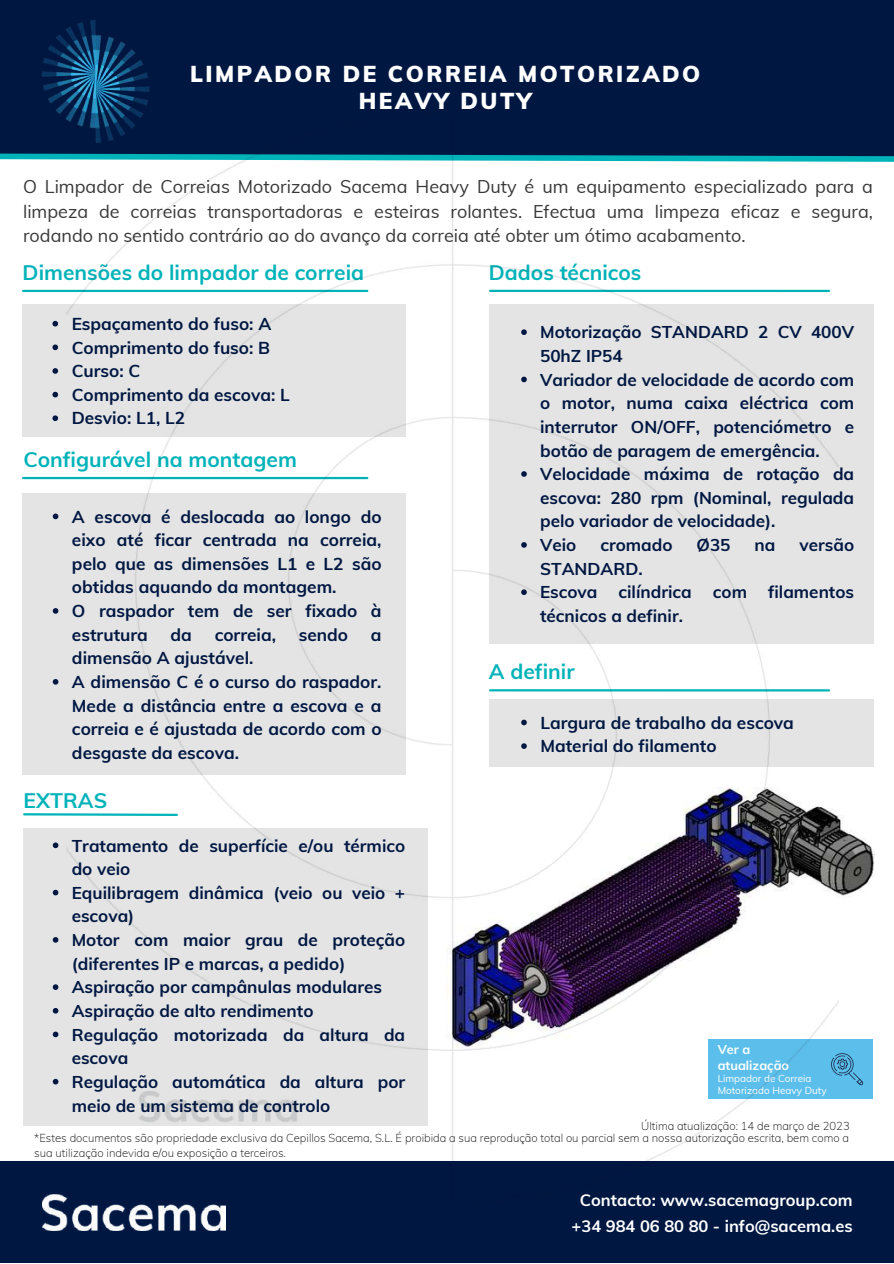
<style>
.page{position:relative;width:894px;height:1264px;background:#fff}
.page>*{position:absolute;margin:0;border:0;box-sizing:border-box;transform-origin:0 0}
.t1{font:900 22.5px/27px "Muli";letter-spacing:.11em;color:#fff;text-align:center}
.t2{font:700 21px "Muli";color:#00b3b9}
.t3{font:18px/24.8px "Muli";color:#383838;text-align:justify}
.t4{font:700 17.25px/23.7px "Muli";color:#001742}
.t5{font:700 17.1px/23.7px "Muli";color:#001742}
.t6{font:700 16.5px/25.8px "Muli";color:#fff;text-align:center}
.t7{font:700 12.75px/15.8px "Muli";color:#fff}
.t8{font:200 11.25px/15px "Muli";color:#000}
.t9{font:9.9px/11.6px "Muli";color:#fff}
</style>
<div class="page">
<div style="left:0;top:0;width:893px;height:159px;background:#001742"></div>
<img style="left:42px;top:20px;width:108px;height:100px">
<svg style="left:0;top:153px;width:893px;height:9px"></svg>
<hr style="left:23px;top:290px;width:344px;height:2px;background:#00b3b9">
<div style="left:0;top:1161px;width:893px;height:101px;background:#001742"></div>
<img style="left:42px;top:1194px;width:184px;height:36px">
<div style="left:22px;top:304px;width:383px;height:133px;background:#e4e4e4"></div>
<hr style="left:23px;top:477px;width:344px;height:2px;background:#00b3b9">
<img style="left:837px;top:815px;width:37px;height:233px">
<div style="left:22px;top:492px;width:383px;height:282px;background:#e4e4e4"></div>
<div style="left:708px;top:1038px;width:164px;height:60px;background:#5cbfeb"></div>
<svg style="left:837px;top:1053px;width:25px;height:32px"></svg>
<div style="left:489px;top:304px;width:383px;height:339px;background:#e4e4e4"></div>
<div style="left:489px;top:699px;width:383px;height:68px;background:#e4e4e4"></div>
<svg style="left:53px;top:513px;width:5px;height:6px"></svg>
<svg style="left:53px;top:608px;width:5px;height:5px"></svg>
<svg style="left:53px;top:679px;width:5px;height:5px"></svg>
<svg style="left:52px;top:321px;width:6px;height:5px"></svg>
<svg style="left:52px;top:344px;width:6px;height:6px"></svg>
<svg style="left:52px;top:368px;width:6px;height:6px"></svg>
<svg style="left:52px;top:392px;width:6px;height:5px"></svg>
<svg style="left:52px;top:415px;width:6px;height:6px"></svg>
<div style="left:23px;top:828px;width:404px;height:297px;background:#e4e4e4"></div>
<svg style="left:53px;top:842px;width:5px;height:6px"></svg>
<svg style="left:53px;top:889px;width:5px;height:6px"></svg>
<svg style="left:53px;top:937px;width:5px;height:5px"></svg>
<svg style="left:53px;top:984px;width:5px;height:5px"></svg>
<svg style="left:53px;top:1008px;width:5px;height:5px"></svg>
<svg style="left:53px;top:1031px;width:5px;height:6px"></svg>
<svg style="left:53px;top:1078px;width:5px;height:6px"></svg>
<svg style="left:23px;top:813px;width:44px;height:3px"></svg>
<img style="left:67px;top:113px;width:770px;height:1089px">
<h1 class="t1" style="left:190px;top:60px;width:511px">LIMPADOR DE CORREIA MOTORIZADO<br>HEAVY DUTY</h1>
<p class="t3" style="left:23px;top:174px;width:851px">O Limpador de Correias Motorizado Sacema Heavy Duty é um equipamento especializado para a limpeza de correias transportadoras e esteiras rolantes. Efectua uma limpeza eficaz e segura, rodando no sentido contrário ao do avanço da correia até obter um ótimo acabamento.</p>
<p class="t2" style="left:23px;top:258px;width:343px">Dimensões do limpador de correia</p>
<p class="t4" style="left:72px;top:311px;width:220px">Espaçamento do fuso: A<br>Comprimento do fuso: B<br>Curso: C<br>Comprimento da escova: L<br>Desvio: L1, L2</p>
<p class="t2" style="left:23px;top:445px;width:275px">Configurável na montagem</p>
<p class="t4" style="left:72px;top:504px;width:311px">A escova é deslocada ao longo do eixo até ficar centrada na correia, pelo que as dimensões L1 e L2 são obtidas aquando da montagem.<br>O raspador tem de ser fixado à estrutura</p>
<p class="t4" style="left:171px;top:622px;width:23px">da</p>
<p class="t4" style="left:215px;top:622px;width:63px">correia,</p>
<p class="t4" style="left:299px;top:622px;width:51px">sendo</p>
<p class="t4" style="left:371px;top:622px;width:12px">a</p>
<p class="t4" style="left:72px;top:646px;width:311px">dimensão A ajustável.<br>A dimensão C é o curso do raspador.<br>Mede a distância entre a escova e a correia e é ajustada de acordo com o desgaste da escova.</p>
<p class="t2" style="left:24px;top:786px;width:85px">EXTRAS</p>
<p class="t5" style="left:72px;top:833px;width:335px">Tratamento de superfície e/ou térmico do veio<br>Equilibragem dinâmica (veio ou veio + escova)<br>Motor com maior grau de proteção (diferentes IP e marcas, a pedido)<br>Aspiração por campânulas modulares<br>Aspiração de alto rendimento<br>Regulação motorizada da altura da escova<br>Regulação automática da altura por meio de um sistema de controlo</p>
<p class="t2" style="left:489px;top:258px;width:154px">Dados técnicos</p>
<p class="t5" style="left:540px;top:320px;width:315px">Motorização STANDARD 2 CV 400V<br>50hZ IP54<br>Variador de velocidade de acordo com o motor, numa caixa eléctrica com interrutor ON/OFF, potenciómetro e botão de paragem de emergência.<br>Velocidade máxima de rotação da escova: 280 rpm (Nominal, regulada pelo variador de velocidade).<br>Veio</p>
<p class="t5" style="left:600px;top:533px;width:74px">cromado</p>
<p class="t5" style="left:696px;top:533px;width:35px">Ø35</p>
<p class="t5" style="left:754px;top:533px;width:22px">na</p>
<p class="t5" style="left:799px;top:533px;width:56px">versão</p>
<p class="t5" style="left:540px;top:556px;width:315px">STANDARD.<br>Escova cilíndrica com filamentos técnicos a definir.</p>
<p class="t2" style="left:489px;top:658px;width:87px">A definir</p>
<p class="t4" style="left:540px;top:710px;width:255px">Largura de trabalho da escova<br>Material do filamento</p>
<p class="t7" style="left:717px;top:1041px;width:73px">Ver a atualização</p>
<p class="t9" style="left:717px;top:1072px;width:110px">Limpador de Correia<br>Motorizado Heavy Duty</p>
<p class="t8" style="left:641px;top:1117px;width:210px">Última atualização: 14 de março de 2023</p>
<p class="t8" style="left:34px;top:1130px;width:816px">*Estes documentos são propriedade exclusiva da Cepillos Sacema, S.L. É proibida a sua reprodução total ou parcial sem a nossa autorização escrita, bem como a sua utilização indevida e/ou exposição a terceiros.</p>
<p class="t6" style="left:571px;top:1186px;width:282px">Contacto: www.sacemagroup.com +34 984 06 80 80 - info@sacema.es</p>
</div>
